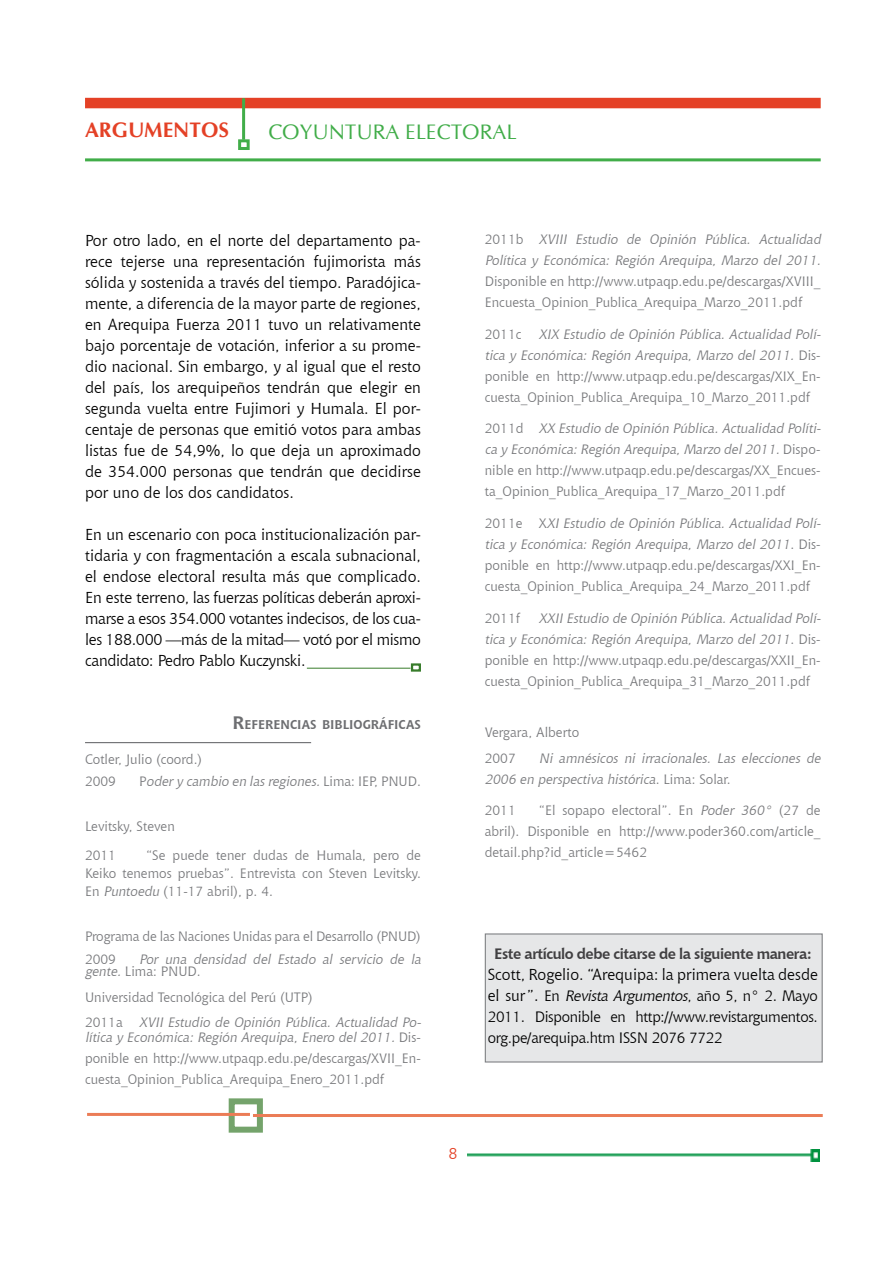
<style>
.page{position:relative;width:893px;height:1263px;background:#fff}
.page>*{position:absolute;margin:0;border:0;box-sizing:border-box;transform-origin:0 0}
.t1{font:21px "CG Omega";color:#41ad49}
.t2{font:700 21px "CG Omega";color:#e44126}
.t3{font:15.75px/21px "Chianti BT";color:#000;text-align:justify}
.t4{font:15.75px "Chianti BT";color:#e44126}
.t5{font:15px/21px "Chianti BT";letter-spacing:-.02em;color:#000;text-align:justify}
.t6{font:700 15px "Chianti BT";letter-spacing:-.03em;color:#414042}
.t7{font:13.5px/21px "Chianti BT";color:#77787b}
.t8{font:italic 13.5px/21px "Chianti BT";color:#77787b}
.t9{font:700 12.6px "Chianti BT";color:#6d6e71}
.s1{font-size:18px}
.s2{font-style:normal}
.s3{font-style:italic}
.s4{font-size:15.75px}
</style>
<div class="page">
<img style="left:467px;top:1150px;width:353px;height:12px">
<div style="left:85px;top:98px;width:736px;height:10px;background:#e44126"></div>
<hr style="left:242px;top:98px;width:3px;height:42px;background:#41ad49">
<div style="left:238px;top:139px;width:12px;height:11px;border:3px solid #41ad49"></div>
<hr style="left:85px;top:158px;width:736px;height:3px;background:#41ad49">
<div style="left:485px;top:933px;width:338px;height:129px;background:#e6e7e8;border:1px solid #808285"></div>
<div style="left:411px;top:663px;width:10px;height:9px;border:2px solid #387c2b"></div>
<hr style="left:307px;top:668px;width:103px;height:1px;background:#387c2b">
<hr style="left:85px;top:742px;width:226px;height:1px;background:#6d6e71">
<div style="left:229px;top:1098px;width:34px;height:35px;border:6px solid #74a36b"></div>
<hr style="left:253px;top:1114px;width:570px;height:3px;background:#eb7c56">
<hr style="left:87px;top:1113px;width:163px;height:3px;background:#eb7c56">
<h1 class="t2" style="left:85px;top:117px;width:146px">ARGUMENTOS</h1>
<h1 class="t1" style="left:268px;top:119px;width:250px">COYUNTURA ELECTORAL</h1>
<p class="t3" style="left:85px;top:229px;width:337px">Por otro lado, en el norte del departamento pa&shy;rece tejerse una representación fujimorista más sólida y sostenida a través del tiempo. Paradójica&shy;mente, a diferencia de la mayor parte de regiones, en Arequipa Fuerza 2011 tuvo un relativamente bajo porcentaje de votación, inferior a su prome&shy;dio nacional. Sin embargo, y al igual que el resto del país, los arequipeños tendrán que elegir en segunda vuelta entre Fujimori y Humala. El por&shy;centaje de personas que emitió votos para ambas listas fue de 54,9%, lo que deja un aproximado de 354.000 personas que tendrán que decidirse por uno de los dos candidatos.</p>
<p class="t3" style="left:85px;top:523px;width:337px">En un escenario con poca institucionalización par&shy;tidaria y con fragmentación a escala subnacional, el endose electoral resulta más que complicado.<br>En este terreno, las fuerzas políticas deberán aproxi&shy;marse a esos 354.000 votantes indecisos, de los cua&shy;les 188.000 —más de la mitad— votó por el mismo candidato: Pedro Pablo Kuczynski.</p>
<p class="t9" style="left:233px;top:715px;width:190px"><span class="s1">R</span>EFERENCIAS BIBLIOGRÁFICAS</p>
<p class="t7" style="left:85px;top:747px;width:119px;line-height:22.6px">Cotler, Julio (coord.)<br>2009</p>
<p class="t8" style="left:139px;top:770px;width:283px"><span class="s2">P</span> odery cambio en lasregiones.<span class="s2">L i m a : I E P, P N U D .</span></p>
<p class="t7" style="left:85px;top:812px;width:91px;line-height:28.7px">Levitsky, Steven<br>2011</p>
<p class="t7" style="left:85px;top:846px;width:337px;line-height:18px;text-align:justify;text-indent:61px">“Se puede tener dudas de Humala, pero de Keiko tenemos pruebas”. Entrevista con Steven Levitsky.<br>En <span class="s3">Puntoedu</span> (11-17 abril), p. 4.</p>
<p class="t7" style="left:85px;top:925px;width:337px;line-height:22.6px">Programa de las Naciones Unidas para el Desarrollo (PNUD)<br>2009</p>
<p class="t8" style="left:85px;top:953px;width:340px;line-height:12px;text-indent:54px">Por una densidad del Estado al servicio de la gente. <span class="s2">Lima: PNUD.</span></p>
<p class="t8" style="left:85px;top:983px;width:340px;line-height:25.7px"><span class="s2">Universidad Tecnológica del Perú (UTP)<br>2 0 1 1 a</span> XVII Estudio de Opinión Pública. Actualidad Po-</p>
<p class="t7" style="left:85px;top:1026px;width:337px;text-align:justify"><span class="s3">lítica y Económica:Región Arequipa,Enero del2011.</span>D i s - ponible en http://www.utpaqp.edu.pe/descargas/XVII_En&shy;cuesta_Opinion_Publica_Arequipa_Enero_2011.pdf</p>
<p class="t4" style="left:448px;top:1142px;width:11px">8</p>
<p class="t8" style="left:485px;top:228px;width:341px"><span class="s2">2 0 1 1 b</span> XVIII Estudio de Opinión Pública. Actualidad<br>Política y Económica: Región Arequipa, Marzo del 2011.</p>
<p class="t7" style="left:485px;top:270px;width:337px">Disponible en http://www.utpaqp.edu.pe/descargas/XVIII_<br>Encuesta_Opinion_Publica_Arequipa_Marzo_2011.pdf</p>
<p class="t7" style="left:485px;top:323px;width:38px">2011c</p>
<p class="t7" style="left:485px;top:323px;width:340px;text-indent:54px"><span class="s3">XIX Estudio de Opinión Pública. Actualidad Polí&shy;tica y Económica: Región Arequipa, Marzo del 2011.</span> D i s - ponible en http://www.utpaqp.edu.pe/descargas/XIX_En&shy;cuesta_Opinion_Publica_Arequipa_10_Marzo_2011.pdf</p>
<p class="t7" style="left:485px;top:418px;width:341px">2 0 1 1 d <span class="s3">XX Estudio de Opinión Pública.Actualidad Políti&shy;ca y Económica:Región Arequipa,Marzo del2011.</span>D i s p o - nible en http://www.utpaqp.edu.pe/descargas/XX_Encues&shy;ta_Opinion_Publica_Arequipa_17_Marzo_2011.pdf</p>
<p class="t7" style="left:485px;top:512px;width:340px">2 0 1 1 e X<span class="s3">XI Estudio de Opinión Pública. Actualidad Polí&shy;tica y Económica: Región Arequipa, Marzo del 2011</span>. D i s - ponible en http://www.utpaqp.edu.pe/descargas/XXI_En&shy;cuesta_Opinion_Publica_Arequipa_24_Marzo_2011.pdf</p>
<p class="t7" style="left:485px;top:607px;width:37px">2011f</p>
<p class="t7" style="left:485px;top:607px;width:341px;text-indent:54px"><span class="s3">XXIIEstudio de Opinión Pública.Actualidad Polí&shy;tica y Económica: Región Arequipa, Marzo del 2011</span>. D i s - ponible en http://www.utpaqp.edu.pe/descargas/XXII_En&shy;cuesta_Opinion_Publica_Arequipa_31_Marzo_2011.pdf</p>
<p class="t7" style="left:485px;top:719px;width:96px;line-height:25.7px">Vergara, Alberto<br>2007</p>
<p class="t8" style="left:485px;top:747px;width:340px;text-indent:54px">Ni amnésicos ni irracionales. Las elecciones de<br>2006 en perspectiva histórica<span class="s2">. L i m a : S o l a r.</span></p>
<p class="t7" style="left:485px;top:799px;width:32px">2011</p>
<p class="t7" style="left:485px;top:799px;width:337px;text-align:justify;text-indent:54px">“El sopapo electoral”. En <span class="s3">Poder 360°</span> (27 de abril). Disponible en http://www.poder360.com/article_ detail.php?id_article=5462</p>
<p class="t6" style="left:494px;top:943px;width:319px">Este artículo debe citarse de la siguiente manera:</p>
<p class="t3" style="left:488px;top:963px;width:332px">Scott, Rogelio. “Arequipa: la primera vuelta desde</p>
<p class="t5" style="left:488px;top:985px;width:332px"><span class="s4">e l s u r ” .</span> E n <span class="s3">Revista Argumentos</span>, a ñ o 5 , n ° 2 . M ay o 2011. Disponible en http://www.revistargumentos. org.pe/arequipa.htm ISSN 2076 7722</p>
</div>
